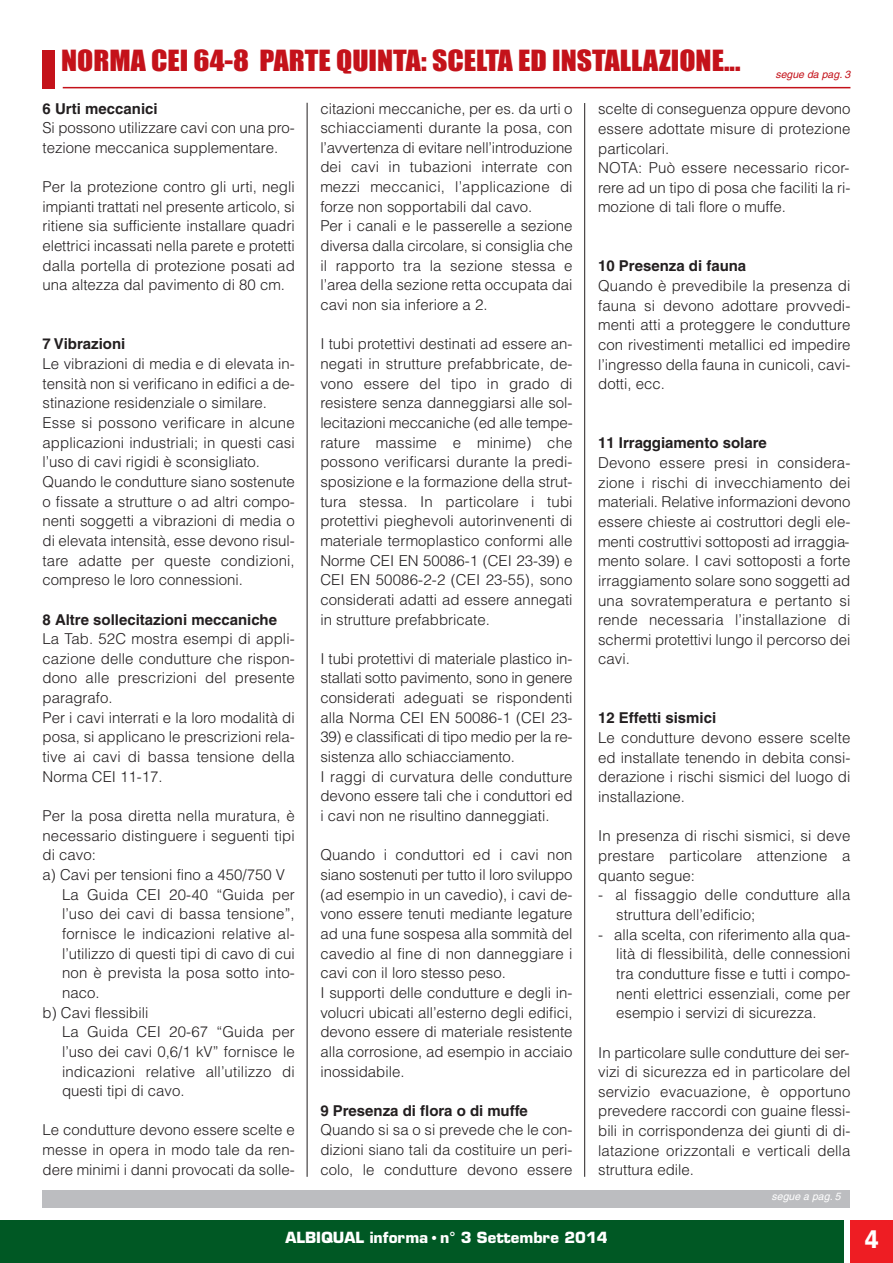
<style>
.page{position:relative;width:893px;height:1263px;background:#fff}
.page>*{position:absolute;margin:0;border:0;box-sizing:border-box;transform-origin:0 0}
.t1{font:27px "Impact";color:#c4121a;scale:1.1 1}
.t2{font:900 25.35px "Frutiger";color:#fff;scale:.87 1}
.t3{font:300 15px/19.6px "Helvetica";color:#231f20;text-align:justify}
.t4{font:700 15px "Helvetica";color:#231f20}
.t5{font:700 15px "Eurostile";color:#fff}
.t6{font:italic 10.5px "Helvetica";color:#c4121a}
.t7{font:italic 10.5px "Helvetica";color:#fff}
.s1{font-weight:400}
</style>
<div class="page">
<hr style="left:307px;top:103px;width:1px;height:1074px;background:#231f20">
<hr style="left:584px;top:103px;width:1px;height:1074px;background:#231f20">
<div style="left:43px;top:1191px;width:807px;height:17px;background:#bcbdc0"></div>
<div style="left:0;top:1220px;width:843px;height:43px;background:#005824"></div>
<div style="left:850px;top:1220px;width:43px;height:43px;background:#ee1d23"></div>
<div style="left:43px;top:50px;width:12px;height:38px;background:#c4121a"></div>
<hr style="left:63px;top:87px;width:787px;height:1px;background:#c4121a">
<h1 class="t1" style="left:61px;top:50px;width:619px">NORMA CEI 64-8 PARTE QUINTA: SCELTA ED INSTALLAZIONE...</h1>
<p class="t6" style="left:775px;top:70px;width:78px">segue da pag.3</p>
<p class="t4" style="left:43px;top:103px;width:117px">6 Urti meccanici</p>
<p class="t3" style="left:43px;top:120px;width:254px">Si possono utilizzare cavi con una pro&shy;tezione meccanica supplementare.</p>
<p class="t3" style="left:43px;top:178px;width:254px">Per la protezione contro gli urti, negli impianti trattati nel presente articolo, si ritiene sia sufficiente installare quadri elettrici incassati nella parete e protetti dalla portella di protezione posati ad una altezza dal pavimento di 80 cm.</p>
<p class="t4" style="left:43px;top:339px;width:84px">7 Vibrazioni</p>
<p class="t3" style="left:43px;top:355px;width:254px;text-align:left">Le vibrazioni di media e di elevata in&shy;tensità non si verificano in edifici a de&shy;stinazione residenziale o similare.<br>Esse si possono verificare in alcune applicazioni industriali; in questi casi l’uso di cavi rigidi è sconsigliato.<br>Quando le condutture siano sostenute o fissate a strutture o ad altri compo&shy;nenti soggetti a vibrazioni di media o di elevata intensità, esse devono risul&shy;tare adatte per queste condizioni, compreso le loro connessioni.</p>
<p class="t4" style="left:43px;top:614px;width:236px">8 Altre sollecitazioni meccaniche</p>
<p class="t3" style="left:43px;top:630px;width:254px;text-align:left">La Tab. 52C mostra esempi di appli&shy;cazione delle condutture che rispon&shy;dono alle prescrizioni del presente paragrafo.<br>Per i cavi interrati e la loro modalità di posa, si applicano le prescrizioni rela&shy;tive ai cavi di bassa tensione della<br>Norma CEI 11-17.</p>
<p class="t3" style="left:43px;top:807px;width:254px">Per la posa diretta nella muratura, è</p>
<p class="t3" style="left:43px;top:827px;width:254px">necessario distinguere i seguenti tipi</p>
<p class="t3" style="left:43px;top:847px;width:55px">di cavo:</p>
<p class="t3" style="left:43px;top:866px;width:244px">a) Cavi per tensioni fino a 450/750 V</p>
<p class="t3" style="left:62px;top:886px;width:234px">La Guida CEI 20-40 “Guida per</p>
<p class="t3" style="left:62px;top:906px;width:234px">l’uso dei cavi di bassa tensione”,</p>
<p class="t3" style="left:62px;top:925px;width:234px">fornisce le indicazioni relative al-</p>
<p class="t3" style="left:62px;top:945px;width:234px">l’utilizzo di questi tipi di cavo di cui</p>
<p class="t3" style="left:62px;top:964px;width:234px">non è prevista la posa sotto into-</p>
<p class="t3" style="left:62px;top:984px;width:39px">naco.</p>
<p class="t3" style="left:43px;top:1004px;width:107px">b) Cavi flessibili</p>
<p class="t3" style="left:62px;top:1023px;width:234px">La Guida CEI 20-67 “Guida per</p>
<p class="t3" style="left:62px;top:1043px;width:234px">l’uso dei cavi 0,6/1 kV” fornisce le</p>
<p class="t3" style="left:62px;top:1063px;width:234px">indicazioni relative all’utilizzo di</p>
<p class="t3" style="left:62px;top:1082px;width:124px">questi tipi di cavo.</p>
<p class="t3" style="left:43px;top:1122px;width:254px">Le condutture devono essere scelte e messe in opera in modo tale da ren&shy;dere minimi i danni provocati da solle-</p>
<p class="t3" style="left:320px;top:100px;width:254px;text-align:left">citazioni meccaniche, per es. da urti o schiacciamenti durante la posa, con l’avvertenza di evitare nell’introduzione dei cavi in tubazioni interrate con mezzi meccanici, l’applicazione di forze non sopportabili dal cavo.<br>Per i canali e le passerelle a sezione diversa dalla circolare, si consiglia che il rapporto tra la sezione stessa e l’area della sezione retta occupata dai cavi non sia inferiore a 2.</p>
<p class="t3" style="left:320px;top:336px;width:254px">I tubi protettivi destinati ad essere an&shy;negati in strutture prefabbricate, de&shy;vono essere del tipo in grado di resistere senza danneggiarsi alle sol&shy;lecitazioni meccaniche (ed alle tempe&shy;rature massime e minime) che possono verificarsi durante la predi&shy;sposizione e la formazione della strut&shy;tura stessa. In particolare i tubi protettivi pieghevoli autorinvenenti di materiale termoplastico conformi alle Norme CEI EN 50086-1 (CEI 23-39) e CEI EN 50086-2-2 (CEI 23-55), sono considerati adatti ad essere annegati in strutture prefabbricate.</p>
<p class="t3" style="left:320px;top:650px;width:254px">I tubi protettivi di materiale plastico in&shy;stallati sotto pavimento, sono in genere considerati adeguati se rispondenti alla Norma CEI EN 50086-1 (CEI 23-</p>
<p class="t3" style="left:320px;top:729px;width:254px;text-align:left">39) e classificati di tipo medio per la re&shy;sistenza allo schiacciamento.<br>I raggi di curvatura delle condutture devono essere tali che i conduttori ed i cavi non ne risultino danneggiati.</p>
<p class="t3" style="left:320px;top:847px;width:254px;text-align:left">Quando i conduttori ed i cavi non siano sostenuti per tutto il loro sviluppo (ad esempio in un cavedio), i cavi de&shy;vono essere tenuti mediante legature ad una fune sospesa alla sommità del cavedio al fine di non danneggiare i cavi con il loro stesso peso.<br>I supporti delle condutture e degli in&shy;volucri ubicati all’esterno degli edifici, devono essere di materiale resistente alla corrosione, ad esempio in acciaio inossidabile.</p>
<p class="t4" style="left:320px;top:1105px;width:209px">9 Presenza di flora o di muffe</p>
<p class="t3" style="left:320px;top:1122px;width:254px">Quando si sa o si prevede che le con&shy;dizioni siano tali da costituire un peri&shy;colo, le condutture devono essere</p>
<p class="t3" style="left:598px;top:101px;width:254px;text-align:left">scelte di conseguenza oppure devono essere adottate misure di protezione particolari.<br>NOTA: Può essere necessario ricor&shy;rere ad un tipo di posa che faciliti la ri&shy;mozione di tali flore o muffe.</p>
<p class="t4" style="left:598px;top:261px;width:150px">10 Presenza di fauna</p>
<p class="t3" style="left:598px;top:277px;width:254px">Quando è prevedibile la presenza di fauna si devono adottare provvedi&shy;menti atti a proteggere le condutture con rivestimenti metallici ed impedire l’ingresso della fauna in cunicoli, cavi&shy;dotti, ecc.</p>
<p class="t4" style="left:598px;top:437px;width:170px">11 Irraggiamento solare</p>
<p class="t3" style="left:598px;top:454px;width:254px">Devono essere presi in considera&shy;zione i rischi di invecchiamento dei materiali. Relative informazioni devono essere chieste ai costruttori degli ele&shy;menti costruttivi sottoposti ad irraggia&shy;mento solare. I cavi sottoposti a forte irraggiamento solare sono soggetti ad una sovratemperatura e pertanto si rende necessaria l’installazione di schermi protettivi lungo il percorso dei cavi.</p>
<p class="t4" style="left:598px;top:713px;width:119px">12 Effetti sismici</p>
<p class="t3" style="left:598px;top:729px;width:254px">Le condutture devono essere scelte ed installate tenendo in debita consi&shy;derazione i rischi sismici del luogo di installazione.</p>
<p class="t3" style="left:598px;top:828px;width:254px">In presenza di rischi sismici, si deve prestare particolare attenzione a quanto segue:</p>
<p class="t3" style="left:616px;top:887px;width:236px;text-indent:-18px">- al fissaggio delle condutture alla struttura dell’edificio;</p>
<p class="t3" style="left:616px;top:926px;width:236px;text-indent:-18px">- alla scelta, con riferimento alla qua&shy;lità di flessibilità, delle connessioni tra condutture fisse e tutti i compo&shy;nenti elettrici essenziali, come per esempio i servizi di sicurezza.</p>
<p class="t3" style="left:598px;top:1044px;width:254px">In particolare sulle condutture dei ser&shy;vizi di sicurezza ed in particolare del servizio evacuazione, è opportuno prevedere raccordi con guaine flessi&shy;bili in corrispondenza dei giunti di di&shy;latazione orizzontali e verticali della struttura edile.</p>
<p class="t7" style="left:772px;top:1193px;width:73px">segue a pag.5</p>
<p class="t5" style="left:285px;top:1231px;width:324px">ALBIQUAL informa <span class="s1">•</span> n° 3 Settembre 2014</p>
<h2 class="t2" style="left:865px;top:1228px;width:17px">4</h2>
</div>
